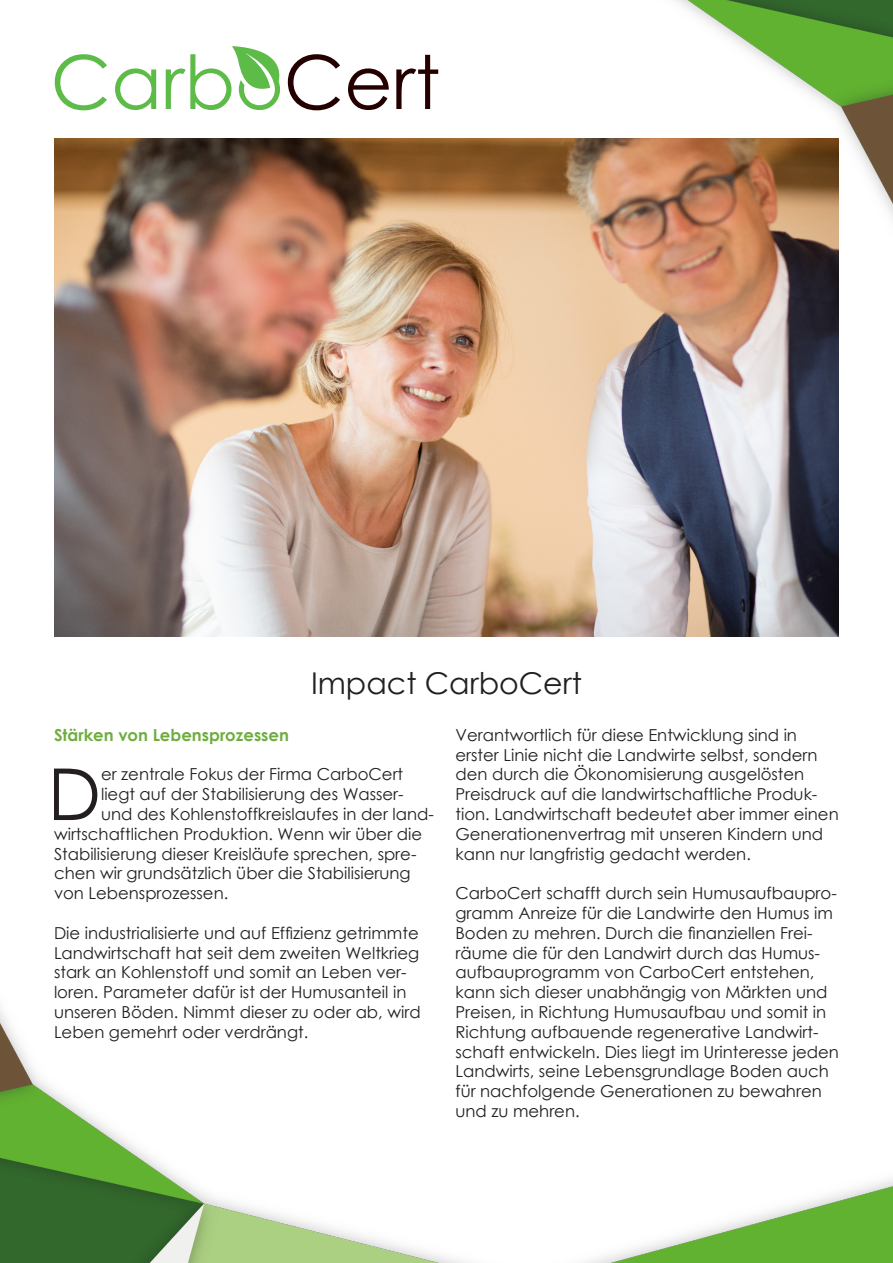
<style>
.page{position:relative;width:893px;height:1263px;background:#fff}
.page>*{position:absolute;margin:0;border:0;box-sizing:border-box;transform-origin:0 0}
.t1{font:71.7px "Century Gothic";color:#231f20}
.t2{font:30px "Century Gothic";color:#231f20}
.t3{font:16.5px/19.8px "Century Gothic";color:#231f20}
.t4{font:700 16.5px "Century Gothic";color:#6fad3f}
</style>
<div class="page">
<img style="left:54px;top:0;width:839px;height:218px">
<img style="left:0;top:1009px;width:893px;height:254px">
<div style="left:0;top:0;width:179px;height:46px;background:#fff"></div>
<svg style="left:55px;top:54px;width:52px;height:56px"></svg>
<svg style="left:115px;top:68px;width:41px;height:42px"></svg>
<svg style="left:288px;top:54px;width:52px;height:56px"></svg>
<svg style="left:348px;top:68px;width:41px;height:42px"></svg>
<svg style="left:396px;top:55px;width:42px;height:54px"></svg>
<svg style="left:166px;top:46px;width:115px;height:64px"></svg>
<img style="left:54px;top:138px;width:785px;height:498px">
<p class="t2" style="left:311px;top:662px;width:272px">Impact CarboCert</p>
<p class="t4" style="left:54px;top:722px;width:236px">Stärken von Lebensprozessen</p>
<p class="t1" style="left:48px;top:744px;width:55px">D</p>
<p class="t3" style="left:101px;top:764px;width:304px">er zentrale Fokus der Firma CarboCert</p>
<p class="t3" style="left:101px;top:784px;width:304px">liegt auf der Stabilisierung des Wasser-</p>
<p class="t3" style="left:101px;top:804px;width:334px">und des Kohlenstoffkreislaufes in der land-</p>
<p class="t3" style="left:54px;top:824px;width:370px">wirtschaftlichen Produktion. Wenn wir über die</p>
<p class="t3" style="left:54px;top:843px;width:364px">Stabilisierung dieser Kreisläufe sprechen, spre-</p>
<p class="t3" style="left:54px;top:863px;width:358px">chen wir grundsätzlich über die Stabilisierung</p>
<p class="t3" style="left:54px;top:883px;width:176px">von Lebensprozessen.</p>
<p class="t3" style="left:54px;top:923px;width:368px">Die industrialisierte und auf Effizienz getrimmte Landwirtschaft hat seit dem zweiten Weltkrieg stark an Kohlenstoff und somit an Leben ver&shy;loren. Parameter dafür ist der Humusanteil in unseren Böden. Nimmt dieser zu oder ab, wird Leben gemehrt oder verdrängt.</p>
<p class="t3" style="left:455px;top:725px;width:385px">Verantwortlich für diese Entwicklung sind in erster Linie nicht die Landwirte selbst, sondern den durch die Ökonomisierung ausgelösten Preisdruck auf die landwirtschaftliche Produk&shy;tion. Landwirtschaft bedeutet aber immer einen Generationenvertrag mit unseren Kindern und kann nur langfristig gedacht werden.</p>
<p class="t3" style="left:455px;top:883px;width:385px">CarboCert schafft durch sein Humusaufbaupro&shy;gramm Anreize für die Landwirte den Humus im Boden zu mehren. Durch die finanziellen Frei&shy;räume die für den Landwirt durch das Humus&shy;aufbauprogramm von CarboCert entstehen, kann sich dieser unabhängig von Märkten und Preisen, in Richtung Humusaufbau und somit in Richtung aufbauende regenerative Landwirt&shy;schaft entwickeln. Dies liegt im Urinteresse jeden Landwirts, seine Lebensgrundlage Boden auch für nachfolgende Generationen zu bewahren und zu mehren.</p>
</div>
